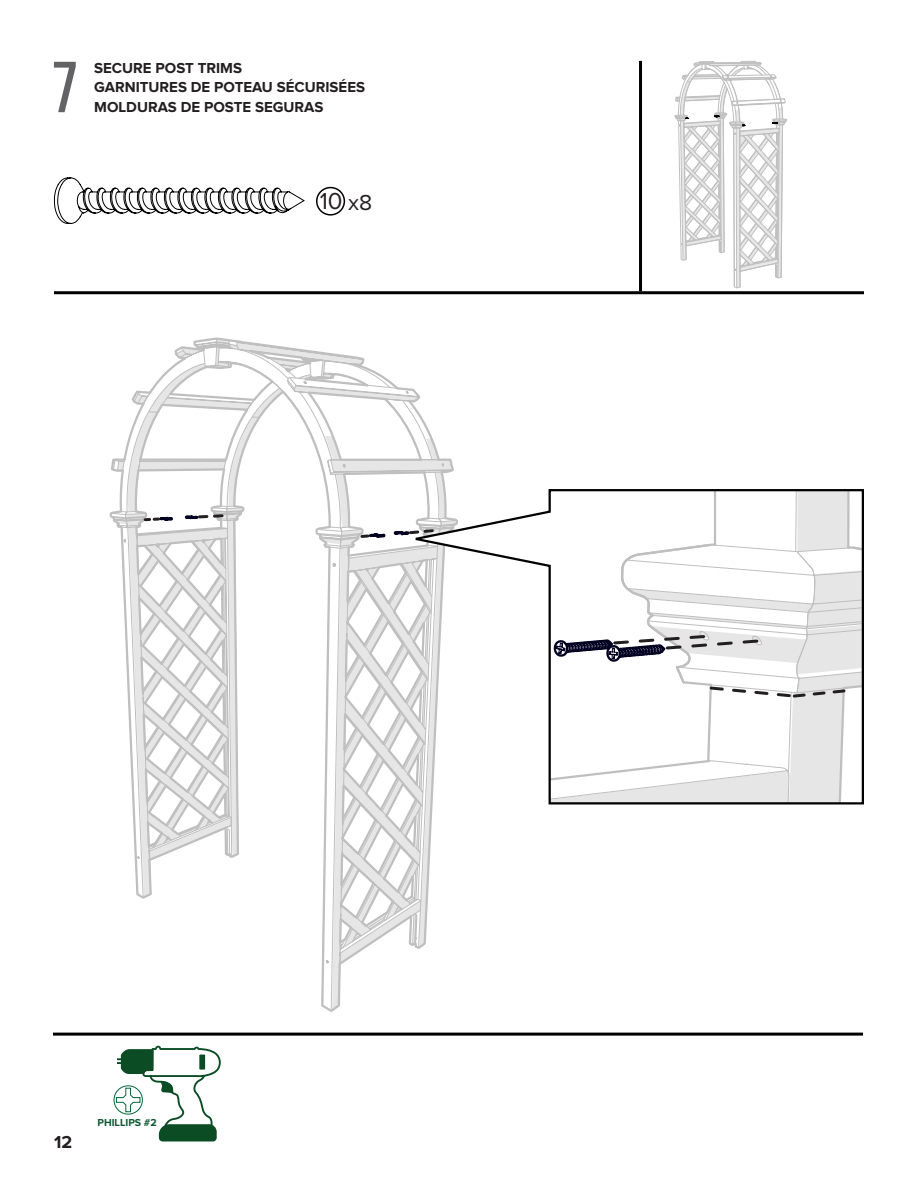
<style>
.page{position:relative;width:918px;height:1188px;background:#fff}
.page>*{position:absolute;margin:0;border:0;box-sizing:border-box;transform-origin:0 0}
.Jumbo_Heading{font:600 72px "Rift";color:#636366}
.t1{font:24px "Proxima Nova";color:#231f20}
.t2{font:700 18px "Proxima Nova";color:#231f20}
.t3{font:700 15px "Proxima Nova";color:#231f20}
.t4{font:700 10.5px "Proxima Nova";color:#0e5a32}
.s1{font-size:22.5px}
</style>
<div class="page">
<hr style="left:54px;top:291px;width:810px;height:3px;background:#000">
<hr style="left:53px;top:1033px;width:810px;height:3px;background:#000">
<svg style="left:54px;top:177px;width:251px;height:47px"></svg>
<svg style="left:462px;top:489px;width:402px;height:316px"></svg>
<svg style="left:109px;top:337px;width:353px;height:675px"></svg>
<div style="left:316px;top:187px;width:29px;height:29px;border:2px solid #000;border-radius:50%"></div>
<svg style="left:550px;top:60px;width:313px;height:743px"></svg>
<div style="left:114px;top:1085px;width:29px;height:29px;border:1px solid #006838;border-radius:50%"></div>
<svg style="left:116px;top:1046px;width:105px;height:95px"></svg>
<p class="Jumbo_Heading" style="left:53px;top:36px;width:26px">7</p>
<p class="t3" style="left:94px;top:61px;width:149px">SECURE POST TRIMS</p>
<p class="t3" style="left:94px;top:80px;width:272px">GARNITURES DE POTEAU SÉCURISÉES</p>
<p class="t3" style="left:94px;top:100px;width:231px">MOLDURAS DE POSTE SEGURAS</p>
<p class="t1" style="left:320px;top:190px;width:54px">10 <span class="s1">x8</span></p>
<p class="t2" style="left:54px;top:1134px;width:20px">12</p>
<p class="t4" style="left:98px;top:1118px;width:61px">PHILLIPS #2</p>
</div>
